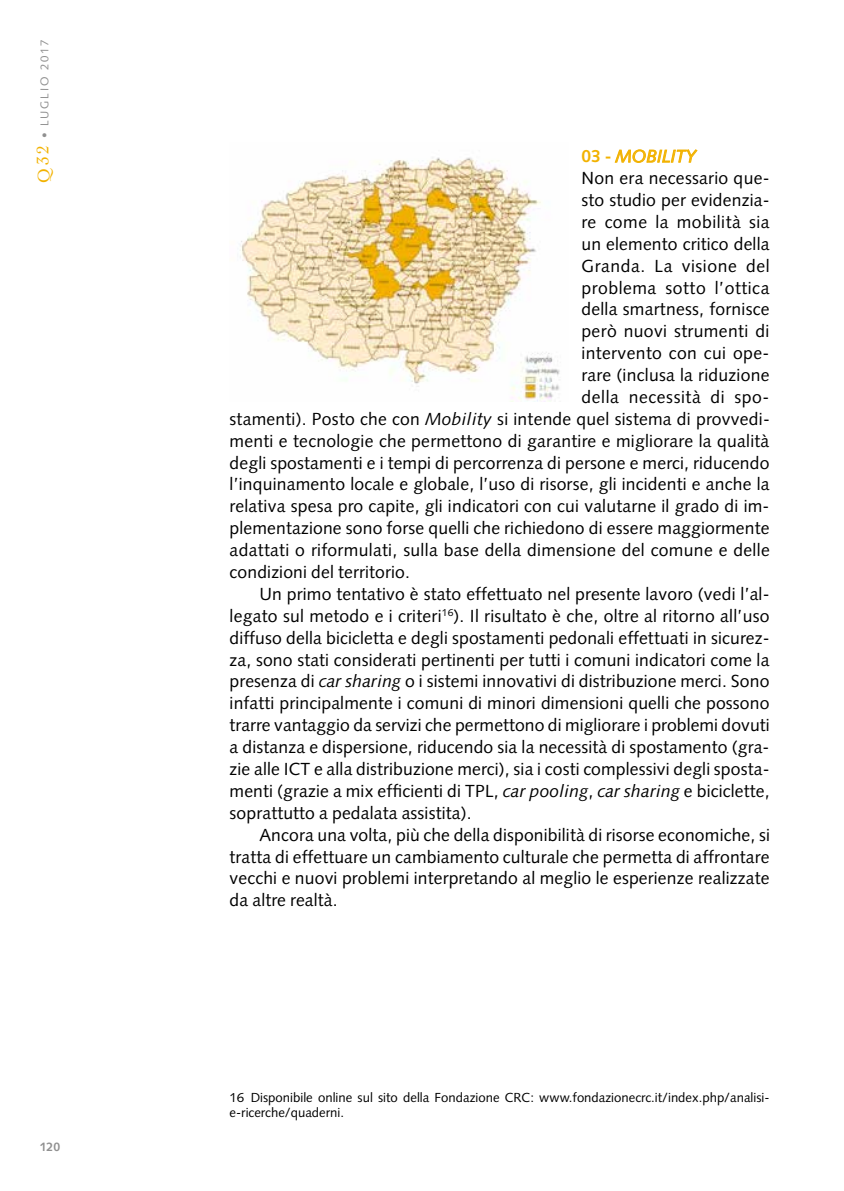
<style>
.page{position:relative;width:844px;height:1191px;background:#fff}
.page>*{position:absolute;margin:0;border:0;box-sizing:border-box;transform-origin:0 0}
.t1{font:17.5px "Syntax";letter-spacing:.01em;color:#000}
.t2{font:17.5px "Syntax";letter-spacing:.035em;color:#000}
.t3{font:17.5px "Syntax";letter-spacing:.03em;color:#000}
.t4{font:italic 17.5px "Syntax";color:#f2b200}
.t5{font:13.12px/14.9px "Syntax";color:#000}
.t6{font:700 12.25px "Syntax";color:#909090}
.t7{font:11.38px "Syntax";letter-spacing:.16em;color:#909090}
.s1{font-family:"Cochin";font-size:17.5px;color:#f2b200}
.s2{font-weight:700;font-style:normal}
.s3{font-style:italic}
</style>
<div class="page">
<svg style="left:614px;top:149px;width:83px;height:14px"></svg>
<img style="left:240px;top:157px;width:320px;height:245px">
<p class="t7" style="left:38px;top:183px;width:145px;rotate:-90deg"><span class="s1">Q32</span> • LUGLIO 2017</p>
<p class="t6" style="left:40px;top:1139px;width:22px">120</p>
<p class="t4" style="left:581px;top:146px;width:116px"><span class="s2">03 -</span> MOBILITY</p>
<p class="t1" style="left:581px;top:168px;width:189px">Non era necessario que-</p>
<p class="t1" style="left:581px;top:190px;width:189px">sto studio per evidenzia-</p>
<p class="t3" style="left:581px;top:211px;width:189px">re come la mobilità sia</p>
<p class="t1" style="left:581px;top:233px;width:189px">un elemento critico della</p>
<p class="t2" style="left:581px;top:255px;width:189px">Granda. La visione del</p>
<p class="t2" style="left:581px;top:277px;width:189px">problema sotto l’ottica</p>
<p class="t1" style="left:581px;top:299px;width:189px">della smartness, fornisce</p>
<p class="t1" style="left:581px;top:321px;width:189px">però nuovi strumenti di</p>
<p class="t1" style="left:581px;top:343px;width:189px">intervento con cui ope-</p>
<p class="t1" style="left:581px;top:365px;width:189px">rare (inclusa la riduzione</p>
<p class="t2" style="left:581px;top:386px;width:189px">della necessità di spo-</p>
<p class="t1" style="left:229px;top:408px;width:541px">stamenti). Posto che con <span class="s3">Mobility</span> si intende quel sistema di provvedi-</p>
<p class="t1" style="left:229px;top:430px;width:541px">menti e tecnologie che permettono di garantire e migliorare la qualità</p>
<p class="t1" style="left:229px;top:452px;width:541px">degli spostamenti e i tempi di percorrenza di persone e merci, riducendo</p>
<p class="t1" style="left:229px;top:474px;width:541px">l’inquinamento locale e globale, l’uso di risorse, gli incidenti e anche la</p>
<p class="t1" style="left:229px;top:496px;width:541px">relativa spesa pro capite, gli indicatori con cui valutarne il grado di im-</p>
<p class="t1" style="left:229px;top:518px;width:541px">plementazione sono forse quelli che richiedono di essere maggiormente</p>
<p class="t1" style="left:229px;top:540px;width:541px">adattati o riformulati, sulla base della dimensione del comune e delle</p>
<p class="t1" style="left:229px;top:561px;width:182px">condizioni del territorio.</p>
<p class="t1" style="left:259px;top:583px;width:511px">Un primo tentativo è stato effettuato nel presente lavoro (vedi l’al-</p>
<p class="t1" style="left:229px;top:605px;width:541px">legato sul metodo e i criteri<sup>16</sup>). Il risultato è che, oltre al ritorno all’uso</p>
<p class="t1" style="left:229px;top:627px;width:541px">diffuso della bicicletta e degli spostamenti pedonali effettuati in sicurez-</p>
<p class="t1" style="left:229px;top:649px;width:541px">za, sono stati considerati pertinenti per tutti i comuni indicatori come la</p>
<p class="t1" style="left:229px;top:671px;width:541px">presenza di <span class="s3">car sharing</span> o i sistemi innovativi di distribuzione merci. Sono</p>
<p class="t1" style="left:229px;top:693px;width:541px">infatti principalmente i comuni di minori dimensioni quelli che possono</p>
<p class="t1" style="left:229px;top:715px;width:541px">trarre vantaggio da servizi che permettono di migliorare i problemi dovuti</p>
<p class="t1" style="left:229px;top:736px;width:541px">a distanza e dispersione, riducendo sia la necessità di spostamento (gra-</p>
<p class="t1" style="left:229px;top:758px;width:541px">zie alle ICT e alla distribuzione merci), sia i costi complessivi degli sposta-</p>
<p class="t1" style="left:229px;top:780px;width:541px">menti (grazie a mix efficienti di TPL, <span class="s3">car pooling</span>, <span class="s3">car sharing</span> e biciclette,</p>
<p class="t1" style="left:229px;top:802px;width:243px">soprattutto a pedalata assistita).</p>
<p class="t1" style="left:259px;top:824px;width:512px">Ancora una volta, più che della disponibilità di risorse economiche, si</p>
<p class="t1" style="left:229px;top:846px;width:541px">tratta di effettuare un cambiamento culturale che permetta di affrontare</p>
<p class="t1" style="left:229px;top:868px;width:541px">vecchi e nuovi problemi interpretando al meglio le esperienze realizzate</p>
<p class="t1" style="left:229px;top:890px;width:110px">da altre realtà.</p>
<p class="t5" style="left:229px;top:1089px;width:541px">16 Disponibile online sul sito della Fondazione CRC: www.fondazionecrc.it/index.php/analisi&shy;e-ricerche/quaderni.</p>
</div>
